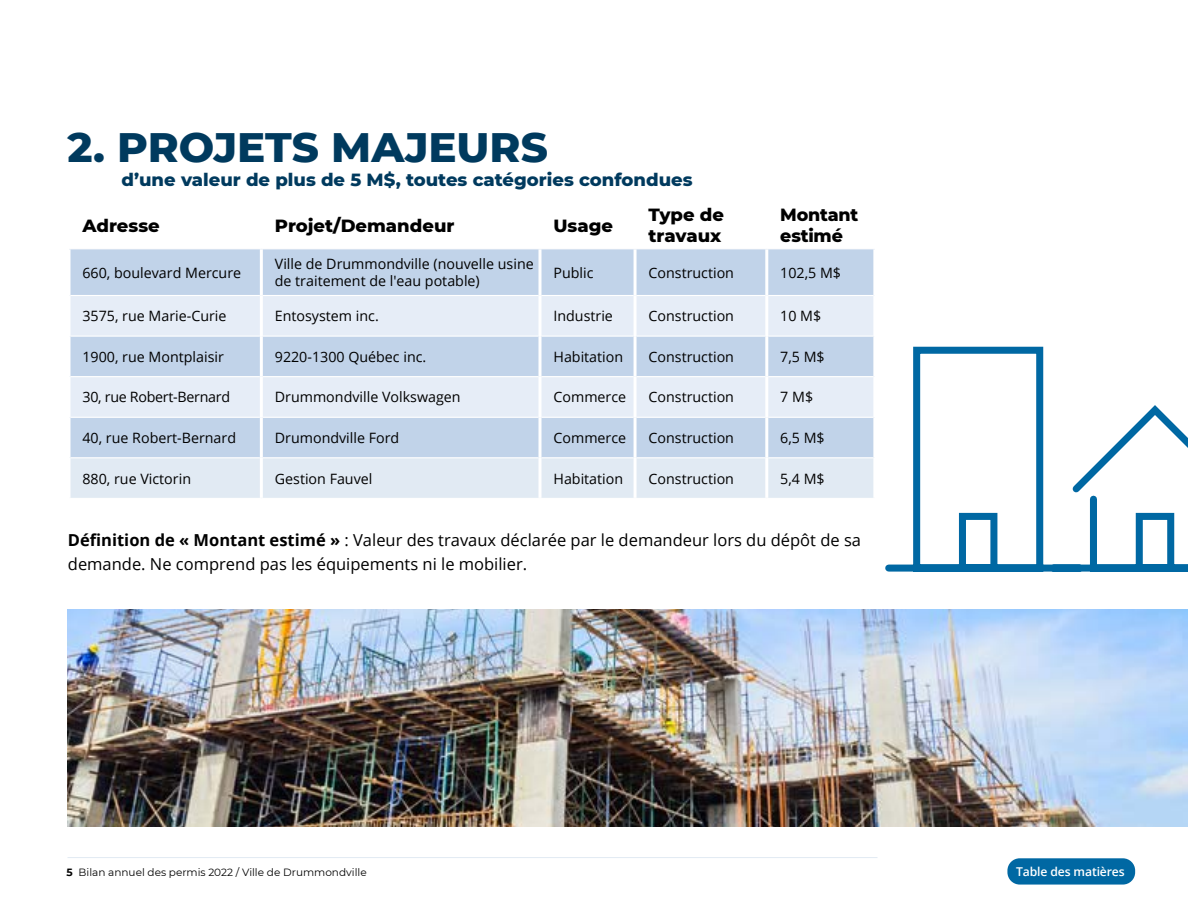
<style>
.page{position:relative;width:1188px;height:918px;background:#fff}
.page>*{position:absolute;margin:0;border:0;box-sizing:border-box;transform-origin:0 0}
.t1{font:800 42px "Montserrat";color:#003a5e}
.t2{font:800 18px/21px "Montserrat";color:#000}
.t3{font:800 18px "Montserrat";color:#003a5e}
.t4{font:16.5px/24px "Open Sans";color:#000}
.t5{font:14.25px/17.1px "Open Sans";color:#000}
.t6{font:14.25px "Open Sans";letter-spacing:-.02em;color:#000}
.t7{font:600 12.15px "Open Sans";letter-spacing:-.01em;color:#fff}
.t8{font:10.5px "Montserrat";color:#000}
.s1{font-weight:700}
</style>
<div class="page">
<hr style="left:68px;top:857px;width:810px;height:1px;background:#e1eaf3">
<svg style="left:885px;top:346px;width:303px;height:226px"></svg>
<div style="left:70px;top:249px;width:803px;height:208px;background:#c1d3e9"></div>
<svg style="left:70px;top:296px;width:803px;height:121px;background:#dae4f2"></svg>
<div style="left:70px;top:458px;width:803px;height:40px;background:#e1eaf3"></div>
<hr style="left:70px;top:295px;width:190px;height:1px;background:#fff">
<hr style="left:263px;top:295px;width:275px;height:1px;background:#fff">
<hr style="left:542px;top:295px;width:92px;height:1px;background:#fff">
<hr style="left:637px;top:295px;width:128px;height:1px;background:#fff">
<hr style="left:768px;top:295px;width:105px;height:1px;background:#fff">
<hr style="left:70px;top:336px;width:190px;height:1px;background:#fff">
<hr style="left:263px;top:336px;width:275px;height:1px;background:#fff">
<hr style="left:542px;top:336px;width:92px;height:1px;background:#fff">
<hr style="left:637px;top:336px;width:128px;height:1px;background:#fff">
<hr style="left:768px;top:336px;width:105px;height:1px;background:#fff">
<hr style="left:70px;top:376px;width:190px;height:1px;background:#fff">
<hr style="left:263px;top:376px;width:275px;height:1px;background:#fff">
<hr style="left:542px;top:376px;width:92px;height:1px;background:#fff">
<hr style="left:637px;top:376px;width:128px;height:1px;background:#fff">
<hr style="left:768px;top:376px;width:105px;height:1px;background:#fff">
<hr style="left:70px;top:417px;width:190px;height:1px;background:#fff">
<hr style="left:263px;top:417px;width:275px;height:1px;background:#fff">
<hr style="left:542px;top:417px;width:92px;height:1px;background:#fff">
<hr style="left:637px;top:417px;width:128px;height:1px;background:#fff">
<hr style="left:768px;top:417px;width:105px;height:1px;background:#fff">
<hr style="left:260px;top:249px;width:3px;height:47px;background:#fff">
<svg style="left:538px;top:249px;width:4px;height:47px"></svg>
<hr style="left:634px;top:249px;width:3px;height:47px;background:#fff">
<hr style="left:765px;top:249px;width:3px;height:47px;background:#fff">
<hr style="left:260px;top:296px;width:3px;height:40px;background:#fff">
<hr style="left:538px;top:296px;width:4px;height:40px;background:#fff">
<hr style="left:634px;top:296px;width:3px;height:40px;background:#fff">
<hr style="left:765px;top:296px;width:3px;height:40px;background:#fff">
<hr style="left:260px;top:336px;width:3px;height:41px;background:#fff">
<svg style="left:538px;top:336px;width:4px;height:41px"></svg>
<hr style="left:634px;top:336px;width:3px;height:41px;background:#fff">
<hr style="left:765px;top:336px;width:3px;height:41px;background:#fff">
<hr style="left:260px;top:377px;width:3px;height:40px;background:#fff">
<hr style="left:538px;top:377px;width:4px;height:40px;background:#fff">
<hr style="left:634px;top:377px;width:3px;height:40px;background:#fff">
<hr style="left:765px;top:377px;width:3px;height:40px;background:#fff">
<hr style="left:260px;top:417px;width:3px;height:41px;background:#fff">
<svg style="left:538px;top:417px;width:4px;height:41px"></svg>
<hr style="left:634px;top:417px;width:3px;height:41px;background:#fff">
<hr style="left:765px;top:417px;width:3px;height:41px;background:#fff">
<hr style="left:260px;top:458px;width:3px;height:40px;background:#fff">
<hr style="left:538px;top:458px;width:4px;height:40px;background:#f6f9fb">
<hr style="left:634px;top:458px;width:3px;height:40px;background:#fff">
<hr style="left:765px;top:458px;width:3px;height:40px;background:#fff">
<img style="left:68px;top:609px;width:1120px;height:217px">
<div style="left:1007px;top:858px;width:128px;height:27px;background:#0068a3;border-radius:12px"></div>
<h1 class="t1" style="left:68px;top:116px;width:482px">2. PROJETS MAJEURS</h1>
<p class="t3" style="left:122px;top:166px;width:573px">d’une valeur de plus de 5 M$, toutes catégories confondues</p>
<p class="t2" style="left:82px;top:214px;width:79px">Adresse</p>
<p class="t2" style="left:275px;top:214px;width:181px">Projet/Demandeur</p>
<p class="t2" style="left:554px;top:214px;width:61px">Usage</p>
<p class="t2" style="left:649px;top:203px;width:77px">Type de travaux</p>
<p class="t2" style="left:780px;top:203px;width:80px">Montant estimé</p>
<p class="t5" style="left:82px;top:264px;width:160px">660, boulevard Mercure</p>
<p class="t5" style="left:275px;top:255px;width:260px">Ville de Drummondville (nouvelle usine de traitement de l'eau potable)</p>
<p class="t5" style="left:554px;top:264px;width:42px">Public</p>
<p class="t5" style="left:649px;top:264px;width:87px">Construction</p>
<p class="t5" style="left:780px;top:264px;width:62px">102,5 M$</p>
<p class="t5" style="left:83px;top:307px;width:146px">3575, rue Marie-Curie</p>
<p class="t5" style="left:275px;top:307px;width:105px">Entosystem inc.</p>
<p class="t5" style="left:554px;top:307px;width:61px">Industrie</p>
<p class="t5" style="left:649px;top:307px;width:87px">Construction</p>
<p class="t5" style="left:780px;top:307px;width:43px">10 M$</p>
<p class="t5" style="left:83px;top:348px;width:143px">1900, rue Montplaisir</p>
<p class="t5" style="left:275px;top:348px;width:153px">9220-1300 Québec inc.</p>
<p class="t5" style="left:554px;top:348px;width:71px">Habitation</p>
<p class="t5" style="left:649px;top:348px;width:87px">Construction</p>
<p class="t5" style="left:780px;top:348px;width:46px">7,5 M$</p>
<p class="t6" style="left:83px;top:387px;width:149px">30, rue Robert-Bernard</p>
<p class="t5" style="left:275px;top:388px;width:187px">Drummondville Volkswagen</p>
<p class="t5" style="left:554px;top:388px;width:74px">Commerce</p>
<p class="t5" style="left:649px;top:388px;width:87px">Construction</p>
<p class="t5" style="left:780px;top:388px;width:34px">7 M$</p>
<p class="t5" style="left:83px;top:429px;width:155px">40, rue Robert-Bernard</p>
<p class="t5" style="left:275px;top:429px;width:126px">Drumondville Ford</p>
<p class="t5" style="left:554px;top:429px;width:74px">Commerce</p>
<p class="t5" style="left:649px;top:429px;width:87px">Construction</p>
<p class="t5" style="left:780px;top:429px;width:46px">6,5 M$</p>
<p class="t5" style="left:83px;top:470px;width:110px">880, rue Victorin</p>
<p class="t5" style="left:275px;top:470px;width:99px">Gestion Fauvel</p>
<p class="t5" style="left:554px;top:470px;width:71px">Habitation</p>
<p class="t5" style="left:649px;top:470px;width:87px">Construction</p>
<p class="t5" style="left:780px;top:470px;width:46px">5,4 M$</p>
<p class="t4" style="left:68px;top:528px;width:795px"><span class="s1">Définition de « Montant estimé »</span> : Valeur des travaux déclarée par le demandeur lors du dépôt de sa demande. Ne comprend pas les équipements ni le mobilier.</p>
<p class="t8" style="left:66px;top:865px;width:302px"><span class="s1">5</span> Bilan annuel des permis 2022 / Ville de Drummondville</p>
<p class="t7" style="left:1016px;top:863px;width:110px">Table des matières</p>
</div>
